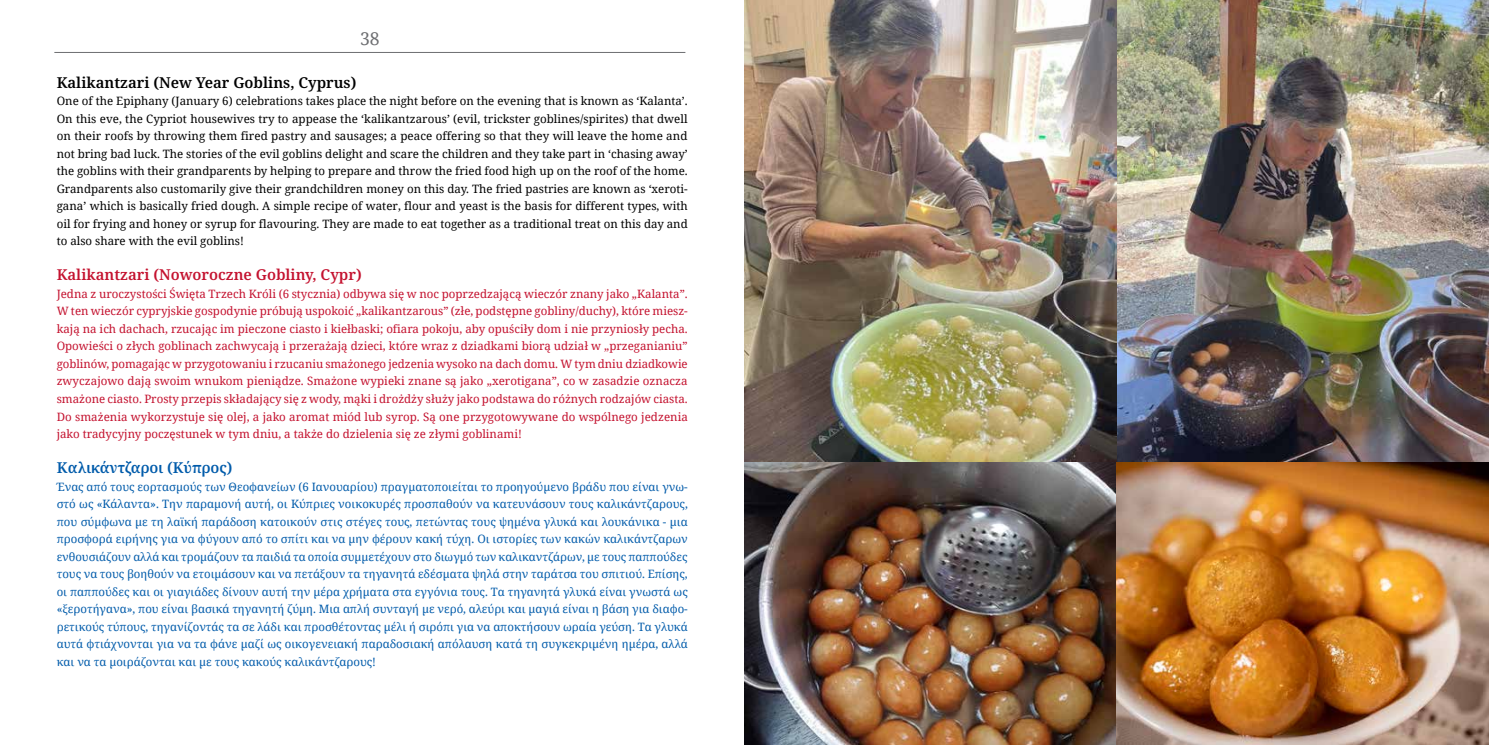
<style>
.page{position:relative;width:1489px;height:745px;background:#fff}
.page>*{position:absolute;margin:0;border:0;box-sizing:border-box;transform-origin:0 0}
.t1{font:17.5px "Noto Serif";color:#6d6e71}
.t2{font:600 15px "Noto Serif";color:#c4122f}
.t3{font:600 15px "Noto Serif";color:#000}
.t4{font:600 15px "Noto Serif";color:#005baa}
.t5{font:11.5px/17.5px "Noto Serif";color:#005baa;text-align:justify}
.t6{font:11.5px/17.5px "Noto Serif";color:#c4122f;text-align:justify}
.t7{font:11.5px/17.5px "Noto Serif";color:#000;text-align:justify}
</style>
<div class="page">
<hr style="left:54px;top:52px;width:631px;height:1px;background:#6d6e71">
<img style="left:744px;top:0;width:744px;height:744px">
<h1 class="t1" style="left:360px;top:27px;width:21px">38</h1>
<h2 class="t3" style="left:57px;top:72px;width:301px">Kalikantzari (New Year Goblins, Cyprus)</h2>
<p class="t7" style="left:57px;top:92px;width:632px">One of the Epiphany (January 6) celebrations takes place the night before on the evening that is known as ‘Kalanta’.<br>On this eve, the Cypriot housewives try to appease the ‘kalikantzarous’ (evil, trickster goblines/spirites) that dwell on their roofs by throwing them fired pastry and sausages; a peace offering so that they will leave the home and not bring bad luck. The stories of the evil goblins delight and scare the children and they take part in ‘chasing away’ the goblins with their grandparents by helping to prepare and throw the fried food high up on the roof of the home.<br>Grandparents also customarily give their grandchildren money on this day. The fried pastries are known as ‘xeroti&shy;gana’ which is basically fried dough. A simple recipe of water, flour and yeast is the basis for different types, with oil for frying and honey or syrup for flavouring. They are made to eat together as a traditional treat on this day and to also share with the evil goblins!</p>
<h2 class="t2" style="left:57px;top:264px;width:306px">Kalikantzari (Noworoczne Gobliny, Cypr)</h2>
<p class="t6" style="left:57px;top:284px;width:632px">Jedna z uroczystości Święta Trzech Króli (6 stycznia) odbywa się w noc poprzedzającą wieczór znany jako „Kalanta”.<br>W ten wieczór cypryjskie gospodynie próbują uspokoić „kalikantzarous” (złe, podstępne gobliny/duchy), które miesz&shy;kają na ich dachach, rzucając im pieczone ciasto i kiełbaski; ofiara pokoju, aby opuściły dom i nie przyniosły pecha.<br>Opowieści o złych goblinach zachwycają i przerażają dzieci, które wraz z dziadkami biorą udział w „przeganianiu” goblinów, pomagając w przygotowaniu i rzucaniu smażonego jedzenia wysoko na dach domu. W tym dniu dziadkowie zwyczajowo dają swoim wnukom pieniądze. Smażone wypieki znane są jako „xerotigana”, co w zasadzie oznacza smażone ciasto. Prosty przepis składający się z wody, mąki i drożdży służy jako podstawa do różnych rodzajów ciasta.<br>Do smażenia wykorzystuje się olej, a jako aromat miód lub syrop. Są one przygotowywane do wspólnego jedzenia jako tradycyjny poczęstunek w tym dniu, a także do dzielenia się ze złymi goblinami!</p>
<h2 class="t4" style="left:57px;top:457px;width:177px">Καλικάντζαροι (Κύπρος)</h2>
<p class="t5" style="left:57px;top:477px;width:632px">Ένας από τους εορτασμούς των Θεοφανείων (6 Ιανουαρίου) πραγματοποιείται το προηγούμενο βράδυ που είναι γνω&shy;στό ως «Κάλαντα». Την παραμονή αυτή, οι Κύπριες νοικοκυρές προσπαθούν να κατευνάσουν τους καλικάντζαρους, που σύμφωνα με τη λαϊκή παράδοση κατοικούν στις στέγες τους, πετώντας τους ψημένα γλυκά και λουκάνικα - μια προσφορά ειρήνης για να φύγουν από το σπίτι και να μην φέρουν κακή τύχη. Οι ιστορίες των κακών καλικάντζαρων ενθουσιάζουν αλλά και τρομάζουν τα παιδιά τα οποία συμμετέχουν στο διωγμό των καλικαντζάρων, με τους παππούδες τους να τους βοηθούν να ετοιμάσουν και να πετάξουν τα τηγανητά εδέσματα ψηλά στην ταράτσα του σπιτιού. Επίσης, οι παππούδες και οι γιαγιάδες δίνουν αυτή την μέρα χρήματα στα εγγόνια τους. Τα τηγανητά γλυκά είναι γνωστά ως «ξεροτήγανα», που είναι βασικά τηγανητή ζύμη. Μια απλή συνταγή με νερό, αλεύρι και μαγιά είναι η βάση για διαφο&shy;ρετικούς τύπους, τηγανίζοντάς τα σε λάδι και προσθέτοντας μέλι ή σιρόπι για να αποκτήσουν ωραία γεύση. Τα γλυκά αυτά φτιάχνονται για να τα φάνε μαζί ως οικογενειακή παραδοσιακή απόλαυση κατά τη συγκεκριμένη ημέρα, αλλά και να τα μοιράζονται και με τους κακούς καλικάντζαρους!</p>
</div>
